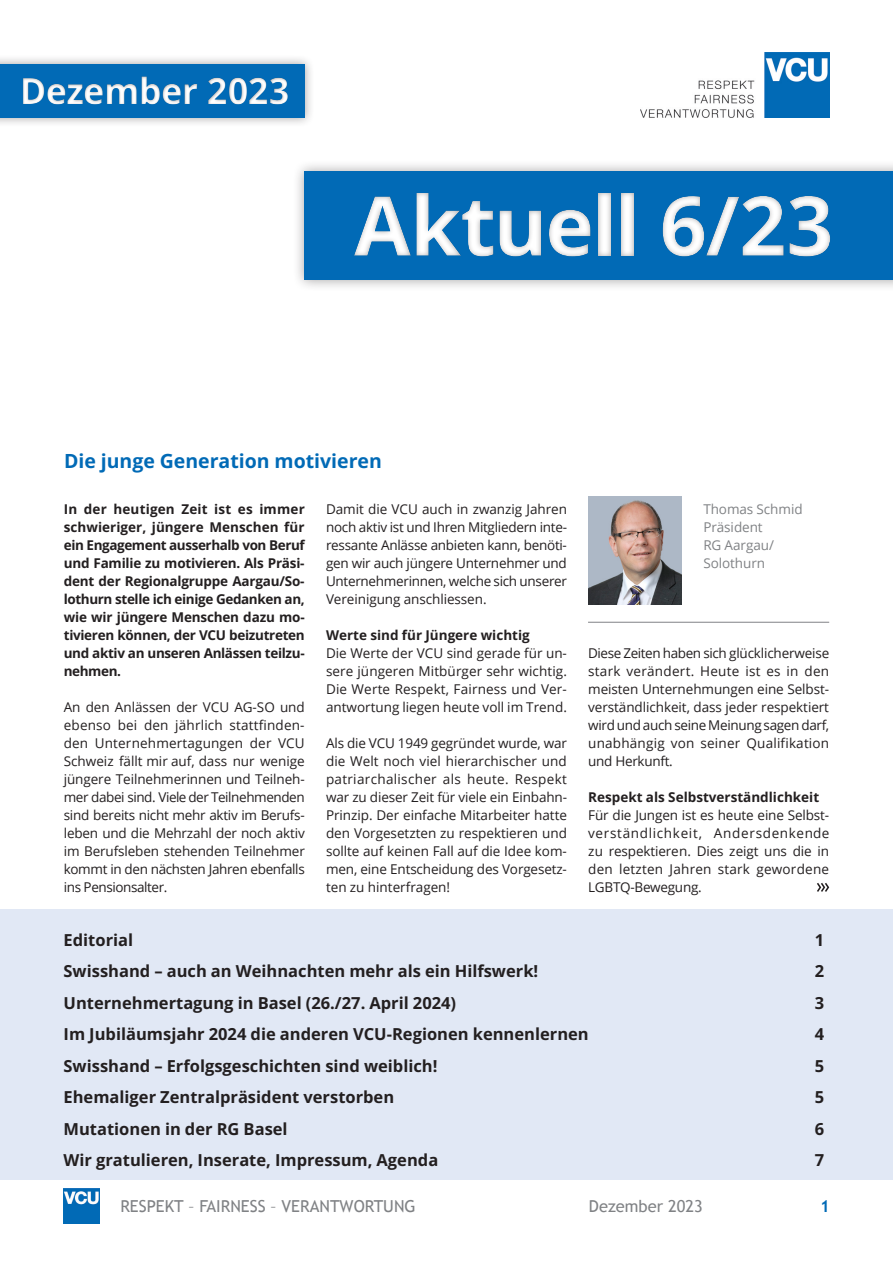
<style>
.page{position:relative;width:893px;height:1263px;background:#fff}
.page>*{position:absolute;margin:0;border:0;box-sizing:border-box;transform-origin:0 0}
.t1{font:700 82.5px "Open Sans";letter-spacing:-.025em;color:#fff}
.t2{font:700 36px "Open Sans";letter-spacing:-.015em;color:#fff}
.t3{font:700 19.5px "Open Sans";color:#016ab6}
.t4{font:700 16.5px "Open Sans";color:#231f20}
.t5{font:16.5px "Trebuchet MS";color:#808285}
.t6{font:700 16.5px "Trebuchet MS";color:#016ab6}
.t7{font:13.5px/18px "Open Sans";letter-spacing:-.005em;color:#231f20;text-align:justify}
.t8{font:700 13.5px/18px "Open Sans";color:#231f20;text-align:justify}
.t9{font:13.5px/18px "Open Sans";letter-spacing:-.005em;color:#808285}
</style>
<div class="page">
<img style="left:64px;top:1188px;width:35px;height:36px">
<div style="left:0;top:910px;width:893px;height:270px;background:#e1e8f5"></div>
<svg style="left:817px;top:883px;width:12px;height:9px"></svg>
<img style="left:588px;top:496px;width:94px;height:108px">
<hr style="left:588px;top:622px;width:241px;height:1px;background:#808285">
<div style="left:293px;top:160px;width:600px;height:132px;background:#231f20;opacity:.4"></div>
<div style="left:308px;top:160px;width:585px;height:119px;background:#231f20;opacity:.4"></div>
<div style="left:0;top:54px;width:314px;height:73px;background:#231f20;opacity:.4"></div>
<div style="left:0;top:64px;width:305px;height:54px;background:#016ab6"></div>
<div style="left:0;top:65px;width:335px;height:49px;background:#231f20;opacity:.4"></div>
<img style="left:640px;top:52px;width:189px;height:66px">
<h2 class="t2" style="left:20px;top:66px;width:271px">Dezember 2023</h2>
<h1 class="t1" style="left:354px;top:169px;width:481px">Aktuell 6/23</h1>
<h3 class="t3" style="left:64px;top:448px;width:319px">Die junge Generation motivieren</h3>
<p class="t8" style="left:64px;top:500px;width:243px">In der heutigen Zeit ist es immer schwieriger, jüngere Menschen für ein Engagement ausserhalb von Beruf und Familie zu motivieren. Als Präsi&shy;dent der Regionalgruppe Aargau/So&shy;lothurn stelle ich einige Gedanken an, wie wir jüngere Menschen dazu mo&shy;tivieren können, der VCU beizutreten und aktiv an unseren Anlässen teilzu&shy;nehmen.</p>
<p class="t7" style="left:64px;top:697px;width:243px">An den Anlässen der VCU AG-SO und ebenso bei den jährlich stattfinden&shy;den Unternehmertagungen der VCU Schweiz fällt mir auf, dass nur wenige jüngere Teilnehmerinnen und Teilneh&shy;mer dabei sind. Viele der Teilnehmenden sind bereits nicht mehr aktiv im Berufs&shy;leben und die Mehrzahl der noch aktiv im Berufsleben stehenden Teilnehmer kommt in den nächsten Jahren ebenfalls ins Pensionsalter.</p>
<p class="t7" style="left:326px;top:500px;width:243px">Damit die VCU auch in zwanzig Jahren noch aktiv ist und Ihren Mitgliedern inte&shy;ressante Anlässe anbieten kann, benöti&shy;gen wir auch jüngere Unternehmer und Unternehmerinnen, welche sich unserer Vereinigung anschliessen.</p>
<p class="t8" style="left:326px;top:626px;width:205px">Werte sind für Jüngere wichtig</p>
<p class="t7" style="left:326px;top:644px;width:242px">Die Werte der VCU sind gerade für un&shy;sere jüngeren Mitbürger sehr wichtig.<br>Die Werte Respekt, Fairness und Ver&shy;antwortung liegen heute voll im Trend.</p>
<p class="t7" style="left:326px;top:734px;width:243px">Als die VCU 1949 gegründet wurde, war die Welt noch viel hierarchischer und patriarchalischer als heute. Respekt war zu dieser Zeit für viele ein Einbahn-Prinzip. Der einfache Mitarbeiter hatte den Vorgesetzten zu respektieren und sollte auf keinen Fall auf die Idee kom&shy;men, eine Entscheidung des Vorgesetz&shy;ten zu hinterfragen!</p>
<p class="t9" style="left:703px;top:500px;width:101px">Thomas Schmid<br>Präsident<br>RG Aargau/<br>Solothurn</p>
<p class="t7" style="left:588px;top:643px;width:243px">Diese Zeiten haben sich glücklicherweise stark verändert. Heute ist es in den meisten Unternehmungen eine Selbst&shy;verständlichkeit, dass jeder respektiert wird und auch seine Meinung sagen darf, unabhängig von seiner Qualifikation und Herkunft.</p>
<p class="t8" style="left:588px;top:787px;width:232px">Respekt als Selbstverständlichkeit</p>
<p class="t7" style="left:588px;top:805px;width:243px">Für die Jungen ist es heute eine Selbst&shy;verständlichkeit, Andersdenkende zu respektieren. Dies zeigt uns die in den letzten Jahren stark gewordene LGBTQ-Bewegung.</p>
<p class="t4" style="left:64px;top:928px;width:71px">Editorial</p>
<p class="t4" style="left:815px;top:928px;width:11px">1</p>
<p class="t4" style="left:64px;top:960px;width:476px">Swisshand – auch an Weihnachten mehr als ein Hilfswerk!</p>
<p class="t4" style="left:815px;top:960px;width:11px">2</p>
<p class="t4" style="left:64px;top:991px;width:394px">Unternehmertagung in Basel (26./27. April 2024)</p>
<p class="t4" style="left:815px;top:991px;width:11px">3</p>
<p class="t4" style="left:64px;top:1023px;width:527px">Im Jubiläumsjahr 2024 die anderen VCU-Regionen kennenlernen</p>
<p class="t4" style="left:815px;top:1023px;width:11px">4</p>
<p class="t4" style="left:64px;top:1054px;width:375px">Swisshand – Erfolgsgeschichten sind weiblich!</p>
<p class="t4" style="left:815px;top:1054px;width:11px">5</p>
<p class="t4" style="left:64px;top:1086px;width:332px">Ehemaliger Zentralpräsident verstorben</p>
<p class="t4" style="left:815px;top:1086px;width:11px">5</p>
<p class="t4" style="left:64px;top:1117px;width:226px">Mutationen in der RG Basel</p>
<p class="t4" style="left:815px;top:1117px;width:11px">6</p>
<p class="t4" style="left:64px;top:1149px;width:376px">Wir gratulieren, Inserate, Impressum, Agenda</p>
<p class="t4" style="left:815px;top:1149px;width:11px">7</p>
<p class="t5" style="left:120px;top:1197px;width:297px">RESPEKT – FAIRNESS – VERANTWORTUNG</p>
<p class="t5" style="left:589px;top:1197px;width:115px">Dezember 2023</p>
<p class="t6" style="left:820px;top:1196px;width:11px">1</p>
</div>
